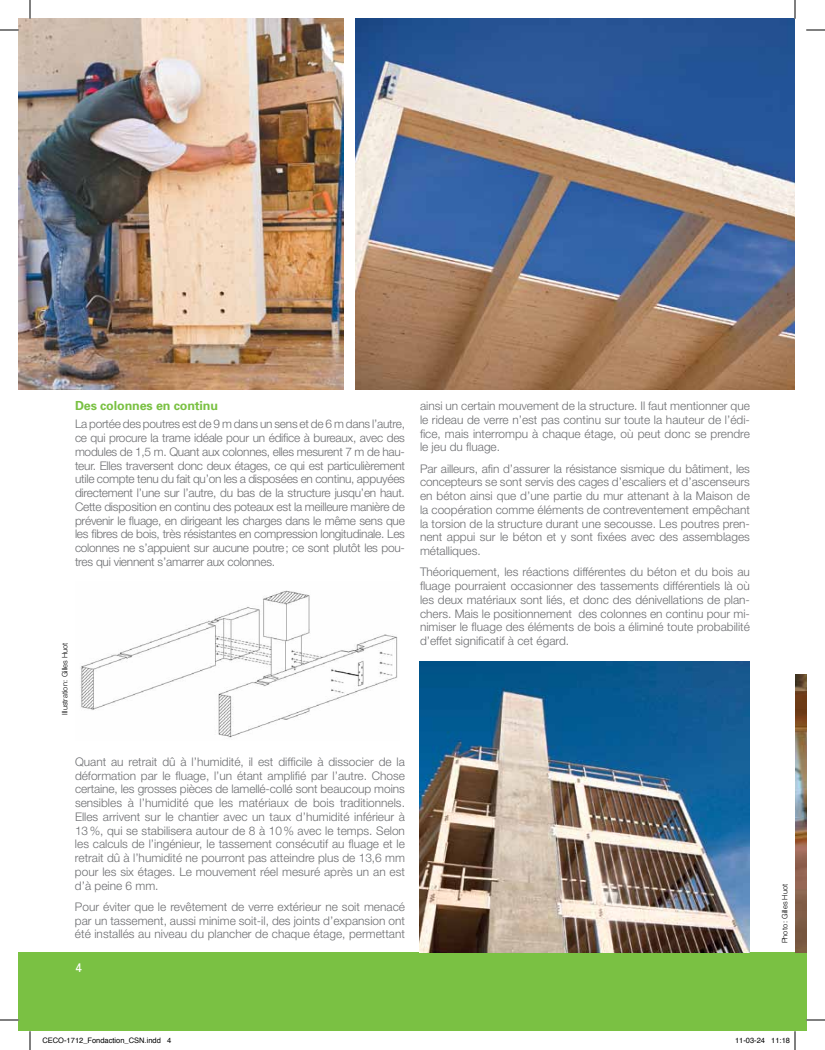
<style>
.page{position:relative;width:825px;height:1050px;background:#fff}
.page>*{position:absolute;margin:0;border:0;box-sizing:border-box;transform-origin:0 0}
.t1{font:700 12.5px "Univers";letter-spacing:-.01em;color:#7ac143}
.t2{font:12.5px "Univers";color:#fff}
.t3{font:300 11.88px/13.8px "Helvetica Neue";color:#6d6e71;text-align:justify}
.t4{font:7.5px "Helvetica";color:#000}
.t5{font:300 7.5px "Helvetica Neue";color:#000}
</style>
<div class="page">
<div style="left:19px;top:952px;width:776px;height:79px;background:#7ac143"></div>
<div style="left:795px;top:952px;width:11px;height:79px;background:#7ac143"></div>
<img style="left:19px;top:19px;width:324px;height:371px">
<img style="left:420px;top:661px;width:330px;height:291px">
<img style="left:80px;top:590px;width:318px;height:148px">
<img style="left:795px;top:674px;width:11px;height:278px">
<img style="left:356px;top:19px;width:439px;height:371px">
<svg style="left:0;top:29px;width:19px;height:2px"></svg>
<svg style="left:806px;top:29px;width:19px;height:2px"></svg>
<svg style="left:0;top:1019px;width:19px;height:2px"></svg>
<svg style="left:806px;top:1019px;width:19px;height:2px"></svg>
<svg style="left:29px;top:0;width:2px;height:19px"></svg>
<svg style="left:29px;top:1031px;width:2px;height:19px"></svg>
<svg style="left:794px;top:0;width:2px;height:19px"></svg>
<svg style="left:794px;top:1031px;width:2px;height:19px"></svg>
<p class="t1" style="left:75px;top:398px;width:145px">Des colonnes en continu</p>
<p class="t3" style="left:75px;top:417px;width:332px">La portée des poutres est de 9 m dans un sens et de 6 m dans l’autre, ce qui procure la trame idéale pour un édifice à bureaux, avec des modules de 1,5 m. Quant aux colonnes, elles mesurent 7 m de hau&shy;teur. Elles traversent donc deux étages, ce qui est particulièrement utile compte tenu du fait qu’on les a disposées en continu, appuyées directement l’une sur l’autre, du bas de la structure jusqu’en haut.<br>Cette disposition en continu des poteaux est la meilleure manière de prévenir le fluage, en dirigeant les charges dans le même sens que les fibres de bois, très résistantes en compression longitudinale. Les colonnes ne s’appuient sur aucune poutre; ce sont plutôt les pou&shy;tres qui viennent s’amarrer aux colonnes.</p>
<p class="t5" style="left:60px;top:715px;width:74px;rotate:-90deg">Illustration: Gilles Huot</p>
<p class="t3" style="left:420px;top:399px;width:332px">ainsi un certain mouvement de la structure. Il faut mentionner que le rideau de verre n’est pas continu sur toute la hauteur de l’édi&shy;fice, mais interrompu à chaque étage, où peut donc se prendre le jeu du fluage.</p>
<p class="t3" style="left:420px;top:461px;width:332px">Par ailleurs, afin d’assurer la résistance sismique du bâtiment, les concepteurs se sont servis des cages d’escaliers et d’ascenseurs en béton ainsi que d’une partie du mur attenant à la Maison de la coopération comme éléments de contreventement empêchant la torsion de la structure durant une secousse. Les poutres pren&shy;nent appui sur le béton et y sont fixées avec des assemblages métalliques.</p>
<p class="t3" style="left:420px;top:565px;width:332px">Théoriquement, les réactions différentes du béton et du bois au fluage pourraient occasionner des tassements différentiels là où les deux matériaux sont liés, et donc des dénivellations de plan&shy;chers. Mais le positionnement des colonnes en continu pour mi&shy;nimiser le fluage des éléments de bois a éliminé toute probabilité d’effet significatif à cet égard.</p>
<p class="t3" style="left:75px;top:755px;width:332px">Quant au retrait dû à l’humidité, il est difficile à dissocier de la déformation par le fluage, l’un étant amplifié par l’autre. Chose certaine, les grosses pièces de lamellé-collé sont beaucoup moins sensibles à l’humidité que les matériaux de bois traditionnels.<br>Elles arrivent sur le chantier avec un taux d’humidité inférieur à 13%, qui se stabilisera autour de 8 à 10% avec le temps. Selon les calculs de l’ingénieur, le tassement consécutif au fluage et le retrait dû à l’humidité ne pourront pas atteindre plus de 13,6 mm pour les six étages. Le mouvement réel mesuré après un an est d’à peine 6 mm.</p>
<p class="t3" style="left:75px;top:900px;width:332px">Pour éviter que le revêtement de verre extérieur ne soit menacé par un tassement, aussi minime soit-il, des joints d’expansion ont été installés au niveau du plancher de chaque étage, permettant</p>
<p class="t2" style="left:75px;top:960px;width:8px">4</p>
<p class="t5" style="left:780px;top:943px;width:61px;rotate:-90deg">Photo: Gilles Huot</p>
<p class="t4" style="left:42px;top:1034px;width:130px">CECO-1712_Fondaction_CSN.indd 4</p>
<p class="t4" style="left:735px;top:1034px;width:57px">11-03-24 11:18</p>
</div>
